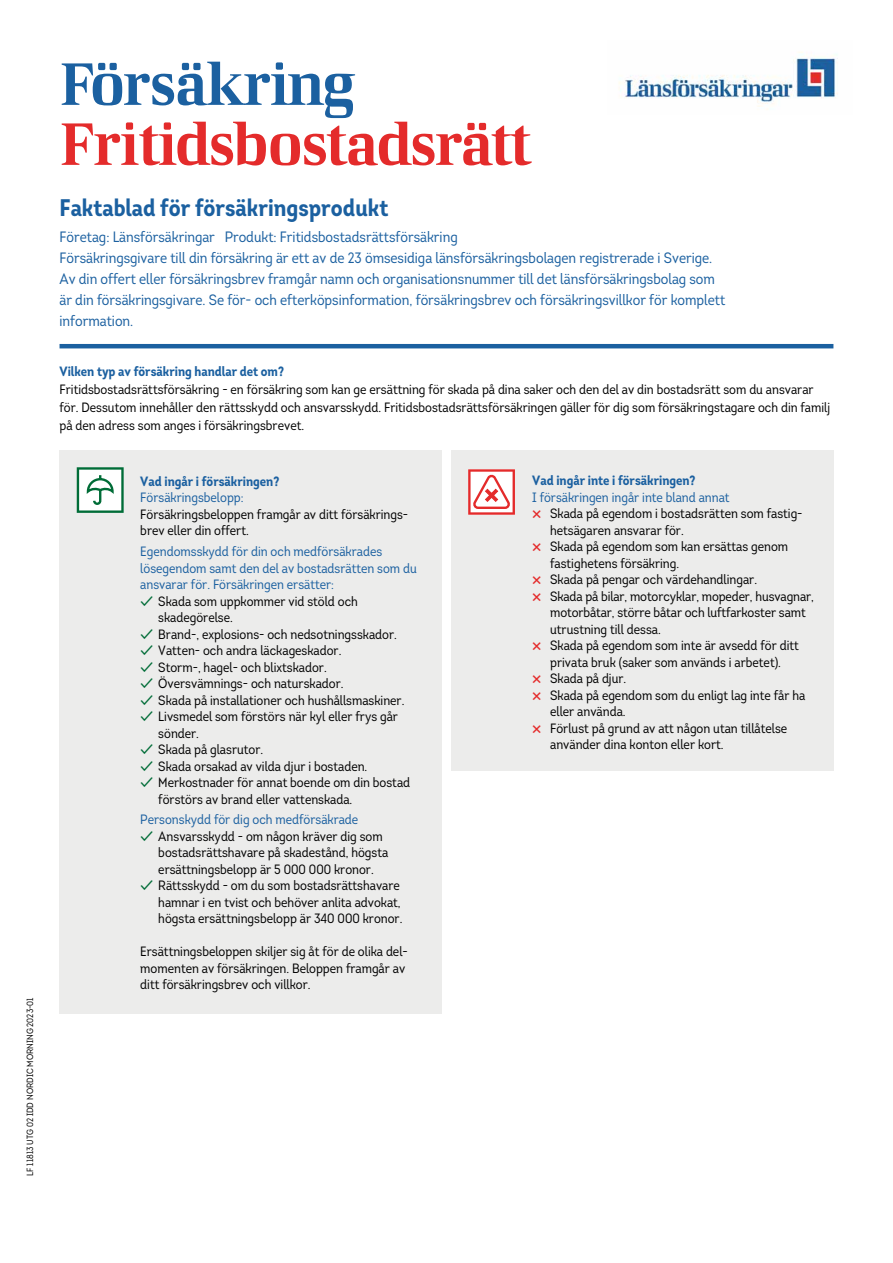
<style>
.page{position:relative;width:893px;height:1263px;background:#fff}
.page>*{position:absolute;margin:0;border:0;box-sizing:border-box;transform-origin:0 0}
.t1{font:60px "LF Rubrik 2";letter-spacing:-.025em;color:#e42b2b}
.t2{font:60px "LF Rubrik 2";letter-spacing:-.025em;color:#1b60a0}
.t3{font:700 24px "Intro Cond UDP";color:#1b60a0}
.t4{font:15px/21px "Intro Cond UDP";color:#1b60a0}
.t5{font:13.5px/16.5px "Intro Cond UDP";color:#000}
.t6{font:13.5px/16.5px "Intro Cond UDP";color:#1b60a0}
.t7{font:700 13.5px "Intro Cond UDP";color:#1b60a0}
.t8{font:9px "Intro Cond UDP";color:#000}
.s1{color:#006c37}
</style>
<div class="page">
<hr style="left:60px;top:344px;width:773px;height:4px;background:#1b60a0">
<div style="left:60px;top:450px;width:382px;height:564px;background:#ececeb"></div>
<div style="left:451px;top:450px;width:382px;height:321px;background:#ececeb"></div>
<svg style="left:468px;top:469px;width:47px;height:46px;background:#f5b3b3"></svg>
<svg style="left:77px;top:467px;width:47px;height:46px;background:#b6d5c6"></svg>
<img style="left:619px;top:52px;width:219px;height:58px">
<p class="t8" style="left:24px;top:1176px;width:180px;rotate:-90deg">LF 11813 UTG 02 IDD NORDIC MORNING 2023-01</p>
<h1 class="t2" style="left:60px;top:47px;width:297px">Försäkring</h1>
<h1 class="t1" style="left:60px;top:107px;width:475px">Fritidsbostadsrätt</h1>
<h2 class="t3" style="left:60px;top:192px;width:330px">Faktablad för försäkringsprodukt</h2>
<p class="t4" style="left:60px;top:226px;width:667px">Företag: Länsförsäkringar Produkt: Fritidsbostadsrättsförsäkring<br>Försäkringsgivare till din försäkring är ett av de 23 ömsesidiga länsförsäkringsbolagen registrerade i Sverige.<br>Av din offert eller försäkringsbrev framgår namn och organisationsnummer till det länsförsäkringsbolag som är din försäkringsgivare. Se för- och efterköpsinformation, försäkringsbrev och försäkringsvillkor för komplett information.</p>
<p class="t7" style="left:60px;top:362px;width:226px">Vilken typ av försäkring handlar det om?</p>
<p class="t5" style="left:60px;top:380px;width:772px;line-height:18px">Fritidsbostadsrättsförsäkring - en försäkring som kan ge ersättning för skada på dina saker och den del av din bostadsrätt som du ansvarar för. Dessutom innehåller den rättsskydd och ansvarsskydd. Fritidsbostadsrättsförsäkringen gäller för dig som försäkringstagare och din familj på den adress som anges i försäkringsbrevet.</p>
<p class="t7" style="left:140px;top:472px;width:141px">Vad ingår i försäkringen?</p>
<p class="t6" style="left:140px;top:489px;width:105px">Försäkringsbelopp:</p>
<p class="t5" style="left:140px;top:506px;width:269px">Försäkringsbeloppen framgår av ditt försäkrings&shy;brev eller din offert.</p>
<p class="t6" style="left:140px;top:543px;width:278px">Egendomsskydd för din och medförsäkrades lösegendom samt den del av bostadsrätten som du ansvarar för. Försäkringen ersätter:</p>
<p class="t5" style="left:158px;top:593px;width:201px;text-indent:-18px"><span class="s1">✓</span> Skada som uppkommer vid stöld och skadegörelse.</p>
<p class="t5" style="left:140px;top:626px;width:258px"><span class="s1">✓</span> Brand-, explosions- och nedsotningsskador.</p>
<p class="t5" style="left:140px;top:642px;width:203px"><span class="s1">✓</span> Vatten- och andra läckageskador.</p>
<p class="t5" style="left:140px;top:659px;width:188px"><span class="s1">✓</span> Storm-, hagel- och blixtskador.</p>
<p class="t5" style="left:140px;top:675px;width:205px"><span class="s1">✓</span> Översvämnings- och naturskador.</p>
<p class="t5" style="left:140px;top:692px;width:266px"><span class="s1">✓</span> Skada på installationer och hushållsmaskiner.</p>
<p class="t5" style="left:158px;top:708px;width:241px;text-indent:-18px"><span class="s1">✓</span> Livsmedel som förstörs när kyl eller frys går sönder.</p>
<p class="t5" style="left:140px;top:741px;width:124px"><span class="s1">✓</span> Skada på glasrutor.</p>
<p class="t5" style="left:140px;top:758px;width:229px"><span class="s1">✓</span> Skada orsakad av vilda djur i bostaden.</p>
<p class="t5" style="left:158px;top:774px;width:253px;text-indent:-18px"><span class="s1">✓</span> Merkostnader för annat boende om din bostad förstörs av brand eller vattenskada.</p>
<p class="t6" style="left:140px;top:811px;width:219px">Personskydd för dig och medförsäkrade</p>
<p class="t5" style="left:158px;top:828px;width:231px;text-indent:-18px"><span class="s1">✓</span> Ansvarsskydd - om någon kräver dig som bostadsrättshavare på skadestånd, högsta ersättningsbelopp är 5 000 000 kronor.</p>
<p class="t5" style="left:158px;top:877px;width:246px;text-indent:-18px"><span class="s1">✓</span> Rättsskydd - om du som bostadsrättshavare hamnar i en tvist och behöver anlita advokat, högsta ersättningsbelopp är 340 000 kronor.</p>
<p class="t5" style="left:140px;top:943px;width:269px">Ersättningsbeloppen skiljer sig åt för de olika del&shy;momenten av försäkringen. Beloppen framgår av ditt försäkringsbrev och villkor.</p>
<p class="t7" style="left:532px;top:472px;width:165px">Vad ingår inte i försäkringen?</p>
<p class="t6" style="left:532px;top:489px;width:199px">I försäkringen ingår inte bland annat</p>
<p class="t5" style="left:550px;top:505px;width:265px">Skada på egendom i bostadsrätten som fastig&shy;hetsägaren ansvarar för.<br>Skada på egendom som kan ersättas genom fastighetens försäkring.<br>Skada på pengar och värdehandlingar.<br>Skada på bilar, motorcyklar, mopeder, husvagnar, motorbåtar, större båtar och luftfarkoster samt utrustning till dessa.<br>Skada på egendom som inte är avsedd för ditt privata bruk (saker som används i arbetet).<br>Skada på djur.<br>Skada på egendom som du enligt lag inte får ha eller använda.<br>Förlust på grund av att någon utan tillåtelse använder dina konton eller kort.</p>
</div>
